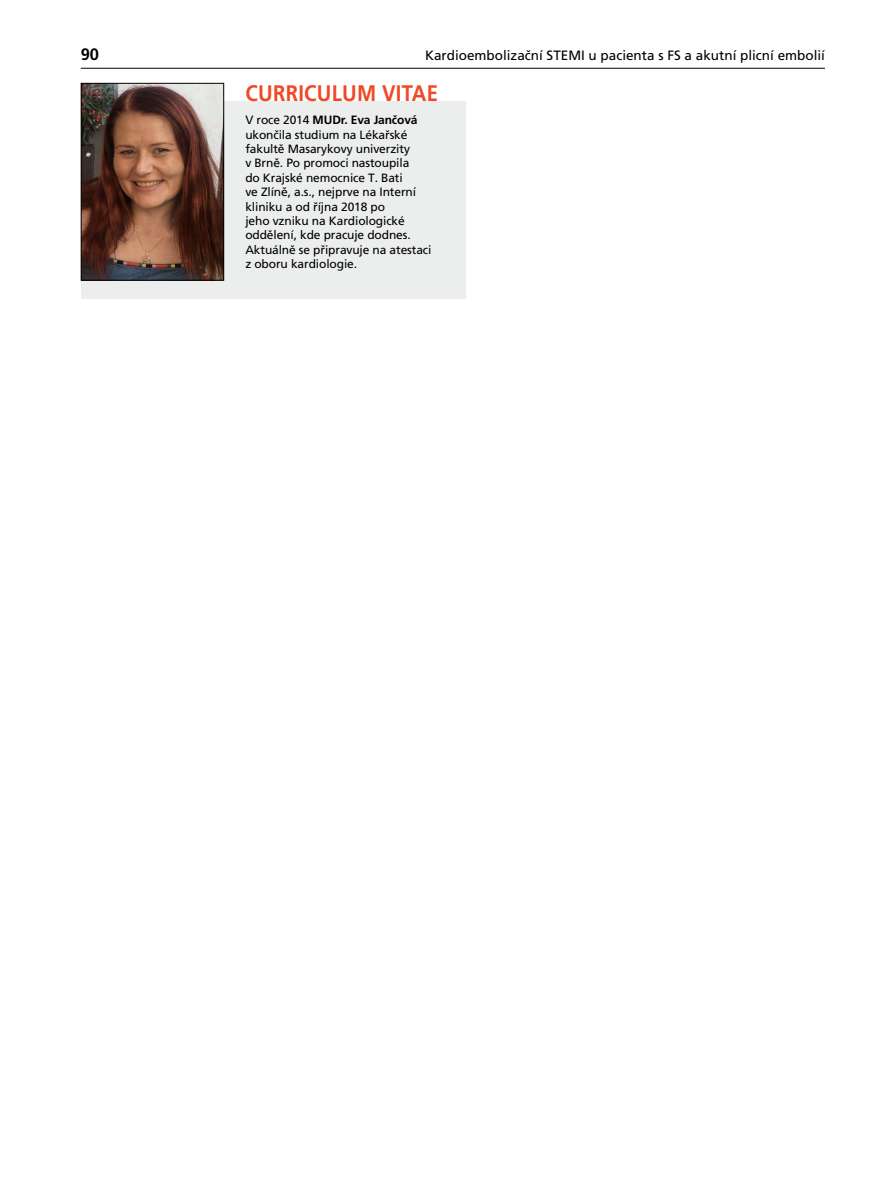
<style>
.page{position:relative;width:893px;height:1191px;background:#fff}
.page>*{position:absolute;margin:0;border:0;box-sizing:border-box;transform-origin:0 0}
.t1{font:700 22.5px "Frutiger CE";letter-spacing:.015em;color:#ef4925;scale:.9 1}
.t2{font:700 16.5px "Frutiger CE";color:#000}
.t3{font:13.5px "Frutiger CE";color:#000}
.t4{font:12px/14.4px "Frutiger CE";letter-spacing:-.01em;color:#000}
.s1{font-weight:700}
</style>
<div class="page">
<hr style="left:81px;top:68px;width:744px;height:1px;background:#000">
<div style="left:81px;top:101px;width:385px;height:198px;background:#eceded"></div>
<img style="left:83px;top:85px;width:139px;height:193px">
<div style="left:81px;top:83px;width:143px;height:197px;border:1px solid #000"></div>
<h2 class="t2" style="left:81px;top:44px;width:20px">90</h2>
<p class="t3" style="left:425px;top:47px;width:401px">Kardioembolizační STEMI u pacienta s FS a akutní plicní embolií</p>
<h1 class="t1" style="left:245px;top:81px;width:44px">CURRIC</h1>
<h1 class="t1" style="left:317px;top:81px;width:100px">ULUM VITAE</h1>
<p class="t4" style="left:245px;top:113px;width:188px">V roce 2014 <span class="s1">MUDR. EVA JANČOVÁ </span>ukončila studium na Lékařské fakultě Masarykovy univerzity<br>v B rně. Po promoci nastoupila<br>do Krajské nemocnice T. Bati<br>ve Zlíně, a.s., nejprve na Interní kliniku a od října 2018 po<br>jeho vzniku na Kardiologické oddělení, kde pracuje dodnes.<br>Aktuálně se připravuje na atestaci z oboru kardiologie.</p>
</div>
